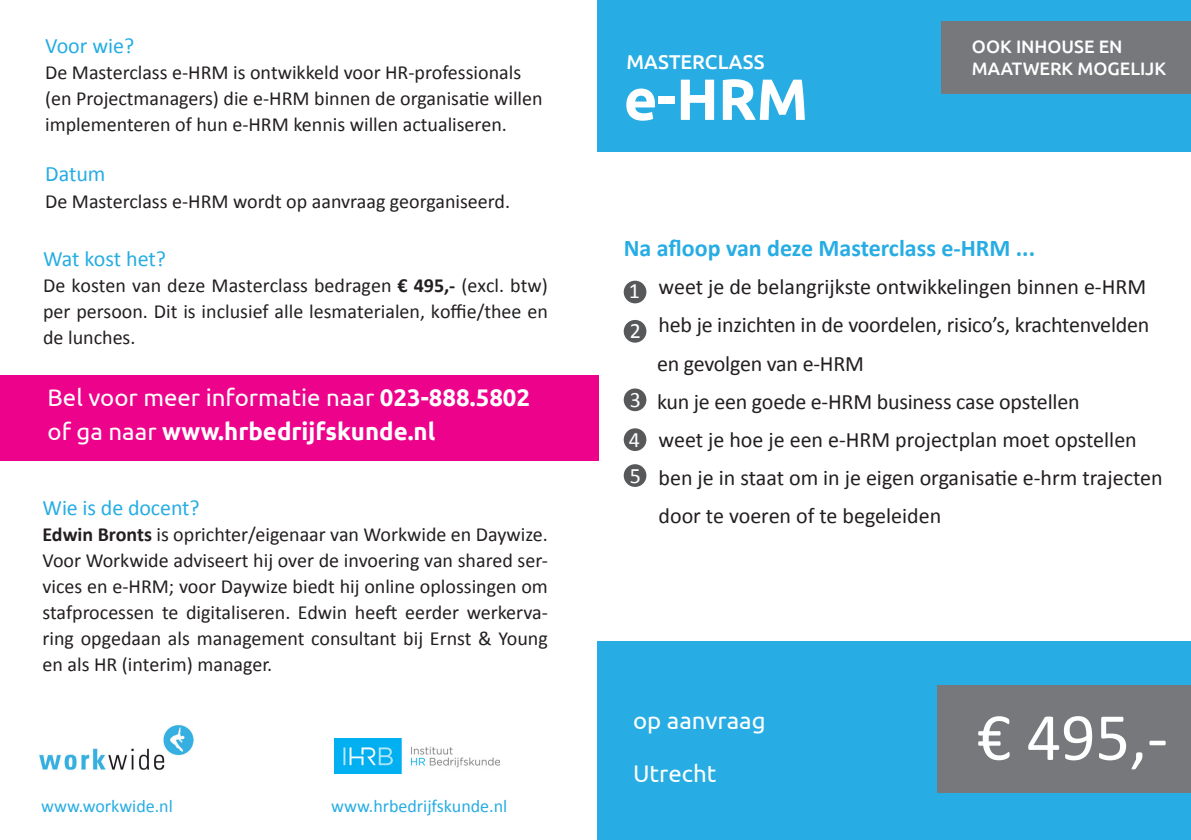
<style>
.page{position:relative;width:1191px;height:840px;background:#fff}
.page>*{position:absolute;margin:0;border:0;box-sizing:border-box;transform-origin:0 0}
.t1{font:68px "Calibri";color:#fff}
.t2{font:700 58px "Ubuntu";color:#fff}
.t3{font:24px "Ubuntu";color:#fff}
.t4{font:700 24px "Calibri";color:#27ade3}
.t5{font:700 24px "Ubuntu";color:#fff}
.t6{font:22px "Calibri";letter-spacing:-.01em;color:#231f20}
.t7{font:22px "Calibri";letter-spacing:-.005em;color:#27ade3}
.t8{font:22px "Calibri";color:#fff}
.t9{font:20px/26px "Calibri";color:#231f20;text-align:justify}
.t10{font:500 20px "Ubuntu";color:#fff}
.t11{font:18px "Calibri";color:#27ade3}
.t12{font:500 18px/21.6px "Ubuntu";color:#fff}
.s1{font-weight:700}
.s2{font-weight:400}
</style>
<div class="page">
<div style="left:0;top:375px;width:598px;height:85px;background:#ed028c"></div>
<div style="left:597px;top:641px;width:594px;height:198px;background:#27ade3"></div>
<div style="left:597px;top:0;width:594px;height:152px;background:#27ade3"></div>
<div style="left:623px;top:280px;width:23px;height:23px;background:#57585a;border-radius:50%"></div>
<div style="left:623px;top:388px;width:23px;height:23px;background:#57585a;border-radius:50%"></div>
<div style="left:623px;top:428px;width:23px;height:23px;background:#57585a;border-radius:50%"></div>
<div style="left:623px;top:464px;width:23px;height:22px;background:#57585a;border-radius:50%"></div>
<div style="left:623px;top:320px;width:23px;height:22px;background:#57585a;border-radius:50%"></div>
<div style="left:937px;top:685px;width:254px;height:107px;background:#76787b"></div>
<img style="left:334px;top:738px;width:165px;height:35px">
<div style="left:941px;top:22px;width:250px;height:72px;background:#76787b"></div>
<img style="left:39px;top:725px;width:155px;height:45px">
<p class="t7" style="left:45px;top:32px;width:91px">Voor wie?</p>
<p class="t9" style="left:45px;top:59px;width:499px;text-align:left">De Masterclass e-HRM is ontwikkeld voor HR-professionals (en Projectmanagers) die e-HRM binnen de organisatie willen implementeren of hun e-HRM kennis willen actualiseren.</p>
<p class="t7" style="left:45px;top:160px;width:62px">Datum</p>
<p class="t9" style="left:45px;top:188px;width:466px">De Masterclass e-HRM wordt op aanvraag georganiseerd.</p>
<p class="t7" style="left:43px;top:244px;width:125px">Wat kost het?</p>
<p class="t9" style="left:43px;top:272px;width:506px">De kosten van deze Masterclass bedragen <span class="s1">€ 495,-</span> (excl. btw) per persoon. Dit is inclusief alle lesmaterialen, koffie/thee en de lunches.</p>
<p class="t3" style="left:48px;top:383px;width:484px">Bel voor meer informatie naar <span class="s1">023-888.5802</span></p>
<p class="t5" style="left:48px;top:417px;width:389px"><span class="s2">of ga naar</span> www.hrbedrijfskunde.nl</p>
<p class="t7" style="left:43px;top:493px;width:159px">Wie is de docent?</p>
<p class="t9" style="left:43px;top:520px;width:507px"><span class="s1">Edwin Bronts</span> is oprichter/eigenaar van Workwide en Daywize.<br>Voor Workwide adviseert hij over de invoering van shared ser&shy;vices en e-HRM; voor Daywize biedt hij online oplossingen om stafprocessen te digitaliseren. Edwin heeft eerder werkerva&shy;ring opgedaan als management consultant bij Ernst &amp; Young en als HR (interim) manager.</p>
<p class="t11" style="left:41px;top:793px;width:133px">www.workwide.nl</p>
<p class="t11" style="left:331px;top:793px;width:178px">www.hrbedrijfskunde.nl</p>
<p class="t10" style="left:626px;top:49px;width:139px">MASTERCLASS</p>
<p class="t2" style="left:623px;top:64px;width:186px">e-HRM</p>
<p class="t12" style="left:972px;top:35px;width:196px">OOK INHOUSE EN<br>MAATWERK MOGELIJK</p>
<p class="t4" style="left:623px;top:233px;width:413px">Na afloop van deze Masterclass e-HRM ...</p>
<p class="t6" style="left:658px;top:273px;width:489px">weet je de belangrijkste ontwikkelingen binnen e-HRM</p>
<p class="t6" style="left:658px;top:311px;width:492px">heb je inzichten in de voordelen, risico’s, krachtenvelden</p>
<p class="t6" style="left:657px;top:349px;width:208px">en gevolgen van e-HRM</p>
<p class="t6" style="left:657px;top:387px;width:424px">kun je een goede e-HRM business case opstellen</p>
<p class="t6" style="left:658px;top:425px;width:480px">weet je hoe je een e-HRM projectplan moet opstellen</p>
<p class="t6" style="left:658px;top:463px;width:505px">ben je in staat om in je eigen organisatie e-hrm trajecten</p>
<p class="t8" style="left:629px;top:277px;width:13px">1</p>
<p class="t8" style="left:629px;top:317px;width:13px">2</p>
<p class="t8" style="left:629px;top:385px;width:13px">3</p>
<p class="t8" style="left:629px;top:425px;width:13px">4</p>
<p class="t8" style="left:629px;top:461px;width:13px">5</p>
<p class="t6" style="left:658px;top:501px;width:284px">door te voeren of te begeleiden</p>
<p class="t3" style="left:633px;top:706px;width:134px">op aanvraag</p>
<p class="t3" style="left:633px;top:758px;width:85px">Utrecht</p>
<p class="t1" style="left:976px;top:693px;width:193px">€ 495,-</p>
</div>
